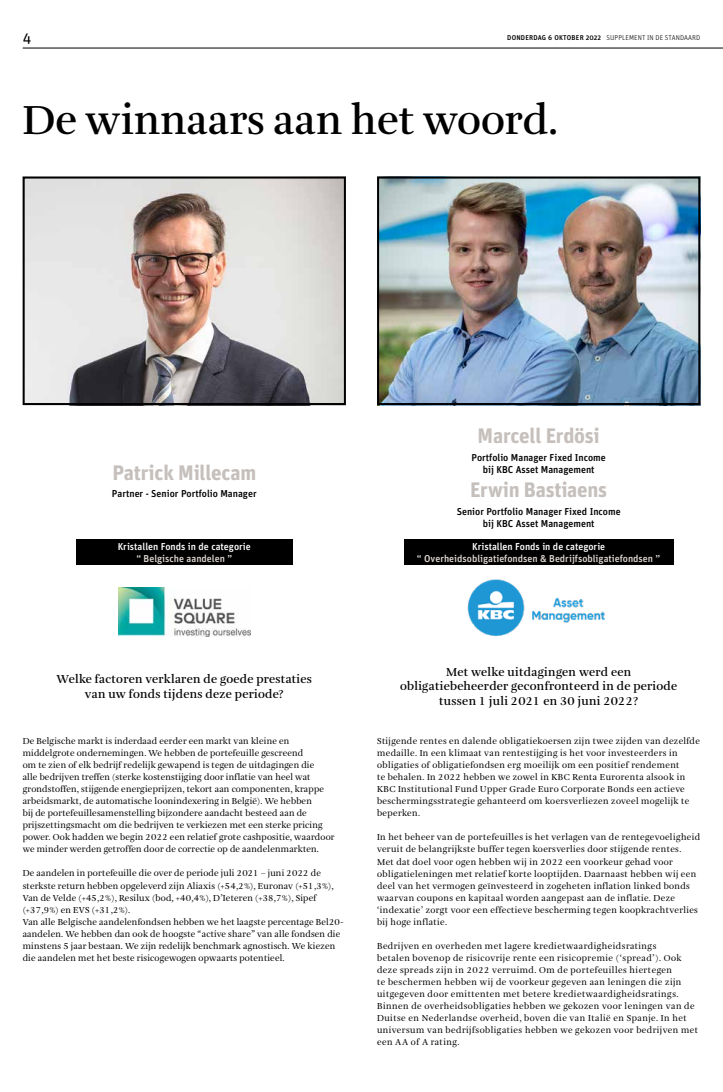
<style>
.page{position:relative;width:723px;height:1092px;background:#fff}
.page>*{position:absolute;margin:0;border:0;box-sizing:border-box;transform-origin:0 0}
.t1{font:600 42px "Amalia";color:#000}
.t2{font:700 21px "Unit OT";letter-spacing:-.01em;color:#c6c0bd}
.t3{font:15px "Unit OT";color:#000}
.t4{font:600 12px/14.7px "Amalia";letter-spacing:.02em;color:#000;text-align:center}
.t5{font:500 10px/12px "Unit OT";color:#000;text-align:center}
.t6{font:500 10px "Unit OT";color:#dfd8d2}
.t7{font:500 10px "Unit OT";color:#fff}
.t8{font:9px/12px "Amalia";letter-spacing:.04em;color:#000}
.t9{font:9px/12px "Amalia";letter-spacing:.02em;color:#000}
.t10{font:300 7px "Unit OT";letter-spacing:.01em;color:#000}
.s1{font-weight:500}
</style>
<div class="page">
<hr style="left:23px;top:48px;width:700px;height:1px;background:#000">
<img style="left:380px;top:179px;width:317px;height:223px">
<div style="left:377px;top:176px;width:323px;height:229px;border:2px solid #000"></div>
<img style="left:468px;top:579px;width:57px;height:57px">
<img style="left:532px;top:597px;width:72px;height:25px">
<div style="left:404px;top:539px;width:270px;height:25px;background:#000"></div>
<img style="left:26px;top:179px;width:317px;height:223px">
<div style="left:23px;top:176px;width:323px;height:229px;border:2px solid #000"></div>
<img style="left:118px;top:587px;width:133px;height:49px">
<div style="left:76px;top:539px;width:217px;height:25px;background:#000"></div>
<h3 class="t3" style="left:23px;top:25px;width:10px">4</h3>
<p class="t10" style="left:507px;top:33px;width:194px"><span class="s1">DONDERDAG 6 OKTOBER 2022</span> SUPPLEMENT IN DE STANDAARD</p>
<h1 class="t1" style="left:23px;top:97px;width:537px">De winnaars aan het woord.</h1>
<h2 class="t2" style="left:112px;top:455px;width:145px">Patrick Millecam</h2>
<p class="t5" style="left:112px;top:487px;width:146px">Partner - Senior Portfolio Manager</p>
<p class="t7" style="left:118px;top:539px;width:135px">Kristallen Fonds in de categorie</p>
<p class="t6" style="left:136px;top:551px;width:97px">“ Belgische aandelen ”</p>
<h2 class="t2" style="left:478px;top:419px;width:124px">Marcell Erdösi</h2>
<p class="t5" style="left:471px;top:451px;width:136px">Portfolio Manager Fixed Income bij KBC Asset Management</p>
<h2 class="t2" style="left:470px;top:473px;width:139px">Erwin Bastiaens</h2>
<p class="t5" style="left:457px;top:505px;width:166px">Senior Portfolio Manager Fixed Income bij KBC Asset Management</p>
<p class="t7" style="left:472px;top:539px;width:135px">Kristallen Fonds in de categorie</p>
<p class="t6" style="left:417px;top:551px;width:245px">“ Overheidsobligatiefondsen &amp; Bedrijfsobligatiefondsen ”</p>
<h3 class="t4" style="left:57px;top:672px;width:257px">Welke factoren verklaren de goede prestaties van uw fonds tijdens deze periode?</h3>
<p class="t9" style="left:23px;top:736px;width:313px">De Belgische markt is inderdaad eerder een markt van kleine en middelgrote ondernemingen. We hebben de portefeuille gescreend<br>om te zien of elk bedrijf redelijk gewapend is tegen de uitdagingen die<br>alle bedrijven treffen (sterke kostenstijging door inflatie van heel wat grondstoffen, stijgende energieprijzen, tekort aan componenten, krappe arbeidsmarkt, de automatische loonindexering in België). We hebben<br>bij de portefeuillesamenstelling bijzondere aandacht besteed aan de prijszettingsmacht om die bedrijven te verkiezen met een sterke pricing power. Ook hadden we begin 2022 een relatief grote cashpositie, waardoor we minder werden getroffen door de correctie op de aandelenmarkten.</p>
<p class="t9" style="left:23px;top:868px;width:323px">De aandelen in portefeuille die over de periode juli 2021 – juni 2022 de sterkste return hebben opgeleverd zijn Aliaxis (+54,2%), Euronav (+51,3%), Van de Velde (+45,2%), Resilux (bod, +40,4%), D’Ieteren (+38,7%), Sipef (+37,9%) en EVS (+31,2%).<br>Van alle Belgische aandelenfondsen hebben we het laagste percentage Bel20- aandelen. We hebben dan ook de hoogste “active share” van alle fondsen die minstens 5 jaar bestaan. We zijn redelijk benchmark agnostisch. We kiezen die aandelen met het beste risicogewogen opwaarts potentieel.</p>
<h3 class="t4" style="left:400px;top:665px;width:279px">Met welke uitdagingen werd een obligatiebeheerder geconfronteerd in de periode tussen 1 juli 2021 en 30 juni 2022?</h3>
<p class="t8" style="left:377px;top:736px;width:324px">Stijgende rentes en dalende obligatiekoersen zijn twee zijden van dezelfde medaille. In een klimaat van rentestijging is het voor investeerders in obligaties of obligatiefondsen erg moeilijk om een positief rendement<br>te behalen. In 2022 hebben we zowel in KBC Renta Eurorenta alsook in KBC Institutional Fund Upper Grade Euro Corporate Bonds een actieve beschermingsstrategie gehanteerd om koersverliezen zoveel mogelijk te beperken.</p>
<p class="t8" style="left:377px;top:832px;width:325px">In het beheer van de portefeuilles is het verlagen van de rentegevoeligheid veruit de belangrijkste buffer tegen koersverlies door stijgende rentes.<br>Met dat doel voor ogen hebben wij in 2022 een voorkeur gehad voor obligatieleningen met relatief korte looptijden. Daarnaast hebben wij een deel van het vermogen geïnvesteerd in zogeheten inflation linked bonds waarvan coupons en kapitaal worden aangepast aan de inflatie. Deze ‘indexatie’ zorgt voor een effectieve bescherming tegen koopkrachtverlies bij hoge inflatie.</p>
<p class="t8" style="left:377px;top:940px;width:322px">Bedrijven en overheden met lagere kredietwaardigheidsratings<br>betalen bovenop de risicovrije rente een risicopremie (‘spread’). Ook deze spreads zijn in 2022 verruimd. Om de portefeuilles hiertegen<br>te beschermen hebben wij de voorkeur gegeven aan leningen die zijn uitgegeven door emittenten met betere kredietwaardigheidsratings.<br>Binnen de overheidsobligaties hebben we gekozen voor leningen van de Duitse en Nederlandse overheid, boven die van Italië en Spanje. In het universum van bedrijfsobligaties hebben we gekozen voor bedrijven met een AA of A rating.</p>
</div>
